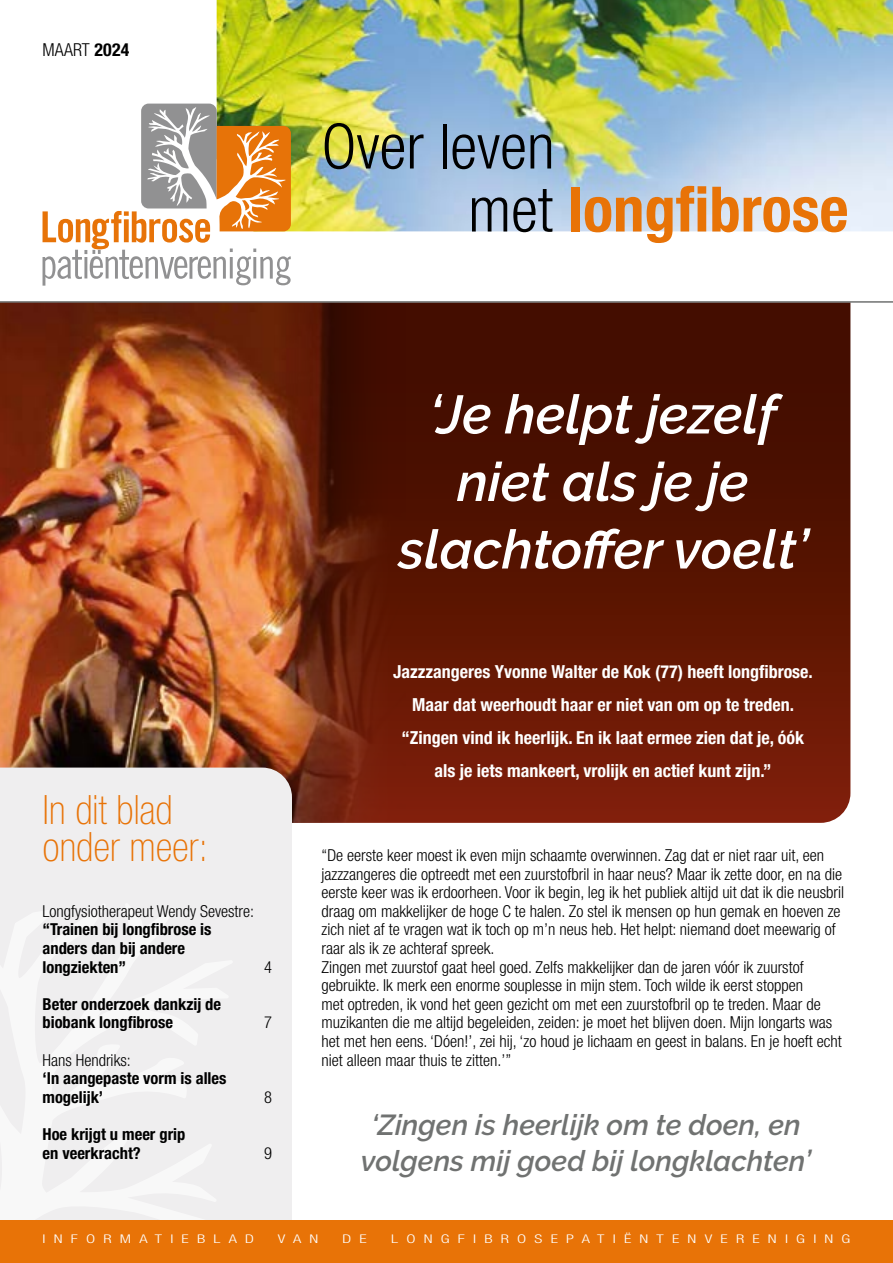
<style>
.page{position:relative;width:893px;height:1263px;background:#fff}
.page>*{position:absolute;margin:0;border:0;box-sizing:border-box;transform-origin:0 0}
.t1{font:300 condensed 62.7px/63px "Helvetica Neue LT Std";color:#000}
.t2{font:italic 600 54px/67.5px "Raleway";color:#fff;text-align:center}
.t3{font:100 condensed 40.5px/37.2px "Helvetica Neue LT Std";color:#e87307}
.t4{font:italic 600 28.8px/36px "Raleway";color:#707271;text-align:center}
.t5{font:700 condensed 18px/33px "Helvetica Neue LT Std";color:#fff;text-align:center}
.t6{font:300 condensed 17.85px "Helvetica Neue LT Std";letter-spacing:.01em;color:#000}
.t7{font:300 condensed 16.5px/18.6px "Helvetica Neue LT Std";color:#000}
.t8{font:700 condensed 16.5px/18.6px "Helvetica Neue LT Std";color:#000}
.t9{font:300 condensed 12px "Helvetica Neue LT Std";letter-spacing:.5em;color:#fff;scale:1.37 1}
.s1{font-weight:700}
.s2{font-weight:700;color:#e87307}
</style>
<div class="page">
<svg style="left:406px;top:303px;width:444px;height:520px;background:#5a1402"></svg>
<img style="left:0;top:303px;width:406px;height:520px">
<img style="left:217px;top:0;width:676px;height:231px">
<div style="left:0;top:767px;width:292px;height:453px;background:#efeeef"></div>
<svg style="left:0;top:903px;width:272px;height:317px;fill:#efeeef"></svg>
<div style="left:0;top:1220px;width:893px;height:43px;background:#e87307"></div>
<hr style="left:0;top:301px;width:893px;height:2px;background:#707271">
<svg style="left:43px;top:104px;width:248px;height:182px"></svg>
<p class="t6" style="left:43px;top:39px;width:88px">MAART <span class="s1">2024</span></p>
<h1 class="t1" style="left:468px;top:114px;width:382px;text-indent:-147px">Over leven<br>met <span class="s2">longfibrose</span></h1>
<h3 class="t3" style="left:43px;top:791px;width:167px">In dit blad onder meer:</h3>
<p class="t7" style="left:43px;top:901px;width:213px">Longfysiotherapeut Wendy Sevestre:</p>
<p class="t8" style="left:43px;top:920px;width:171px">“Trainen bij longfibrose is anders dan bij andere longziekten”</p>
<p class="t8" style="left:43px;top:994px;width:180px">Beter onderzoek dankzij de biobank longfibrose</p>
<p class="t7" style="left:43px;top:1050px;width:90px">Hans Hendriks:</p>
<p class="t8" style="left:43px;top:1069px;width:186px">‘In aangepaste vorm is alles mogelijk’</p>
<p class="t8" style="left:43px;top:1125px;width:144px">Hoe krijgt u meer grip en veerkracht?</p>
<p class="t7" style="left:264px;top:957px;width:9px">4</p>
<p class="t7" style="left:264px;top:1013px;width:9px">7</p>
<p class="t7" style="left:264px;top:1087px;width:9px">8</p>
<p class="t7" style="left:264px;top:1143px;width:9px">9</p>
<h2 class="t2" style="left:398px;top:381px;width:412px">‘Je helpt jezelf niet als je je slachtoffer voelt’</h2>
<p class="t5" style="left:393px;top:655px;width:421px">Jazzzangeres Yvonne Walter de Kok (77) heeft longfibrose.<br>Maar dat weerhoudt haar er niet van om op te treden. “Zingen vind ik heerlijk. En ik laat ermee zien dat je, óók als je iets mankeert, vrolijk en actief kunt zijn.”</p>
<p class="t7" style="left:322px;top:846px;width:524px">“De eerste keer moest ik even mijn schaamte overwinnen. Zag dat er niet raar uit, een jazzzangeres die optreedt met een zuurstofbril in haar neus? Maar ik zette door, en na die eerste keer was ik erdoorheen. Voor ik begin, leg ik het publiek altijd uit dat ik die neusbril draag om makkelijker de hoge C te halen. Zo stel ik mensen op hun gemak en hoeven ze zich niet af te vragen wat ik toch op m’n neus heb. Het helpt: niemand doet meewarig of raar als ik ze achteraf spreek.<br>Zingen met zuurstof gaat heel goed. Zelfs makkelijker dan de jaren vóór ik zuurstof gebruikte. Ik merk een enorme souplesse in mijn stem. Toch wilde ik eerst stoppen<br>met optreden, ik vond het geen gezicht om met een zuurstofbril op te treden. Maar de muzikanten die me altijd begeleiden, zeiden: je moet het blijven doen. Mijn longarts was het met hen eens. ‘Dóen!’, zei hij, ‘zo houd je lichaam en geest in balans. En je hoeft echt niet alleen maar thuis te zitten.’”</p>
<h3 class="t4" style="left:361px;top:1106px;width:452px">‘Zingen is heerlijk om te doen, en volgens mij goed bij longklachten’</h3>
<p class="t9" style="left:43px;top:1231px;width:156px">INFORMATIEBLAD</p>
<p class="t9" style="left:278px;top:1231px;width:31px">VAN</p>
<p class="t9" style="left:343px;top:1231px;width:19px">D E</p>
<p class="t9" style="left:391px;top:1231px;width:337px">LONGFIBROSEPATIËNTENVERENIGING</p>
</div>
